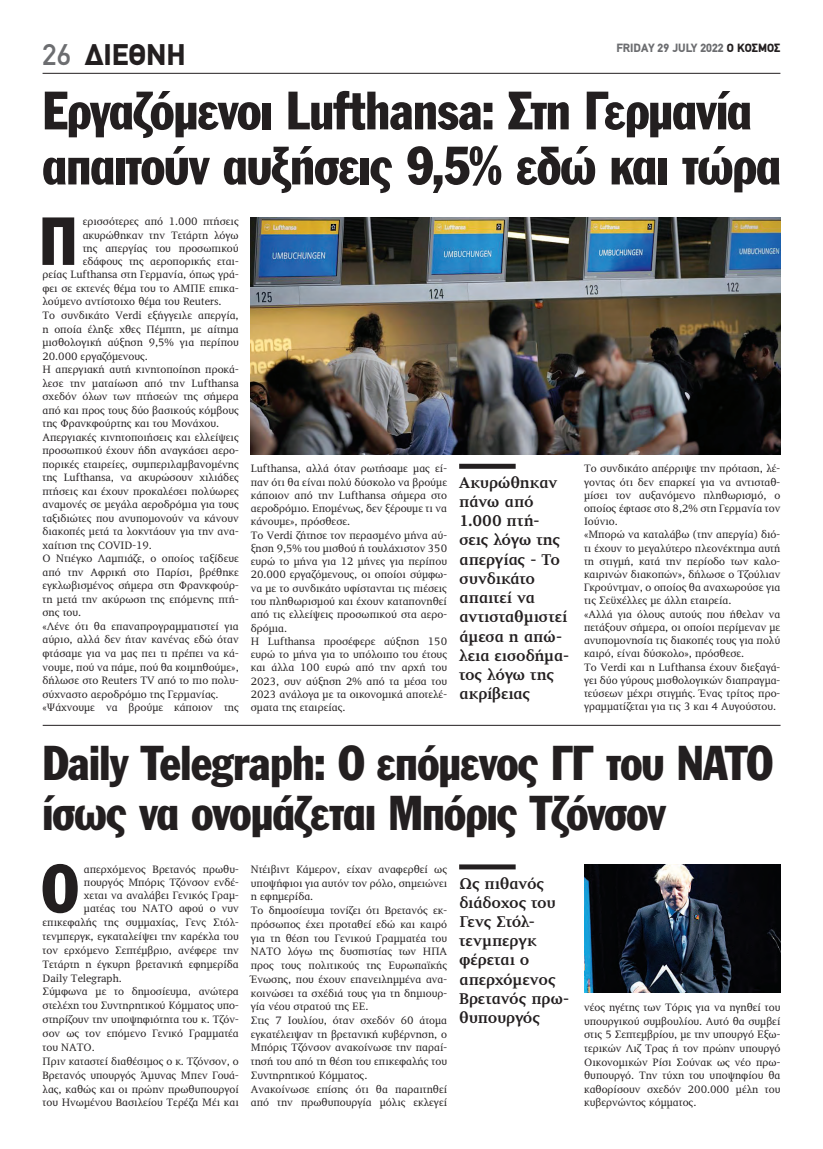
<style>
.page{position:relative;width:823px;height:1149px;background:#fff}
.page>*{position:absolute;margin:0;border:0;box-sizing:border-box;transform-origin:0 0}
.t1{font:66.6px "Franklin Gothic Greek Cond";color:#231f20}
.t2{font:53px/55px "Franklin Gothic Greek Cond";letter-spacing:-.02em;color:#231f20}
.t3{font:48px/50px "Franklin Gothic Greek Cond";letter-spacing:-.02em;color:#231f20}
.t4{font:900 30px "PF Din Text";color:#231f20}
.t5{font:700 16px/19.2px "PF Diplomat";letter-spacing:-.015em;color:#231f20}
.t6{font:900 12px "PF Din Text";color:#6c6d70}
.t7{font:11px/13.3px "PF Diplomat";color:#231f20}
.s1{font-weight:500;color:#6c6d70}
.s2{color:#231f20}
</style>
<div class="page">
<hr style="left:43px;top:73px;width:737px;height:1px;background:#231f20">
<div style="left:459px;top:463px;width:56px;height:5px;background:#231f20"></div>
<div style="left:459px;top:864px;width:56px;height:5px;background:#231f20"></div>
<img style="left:584px;top:864px;width:196px;height:128px">
<hr style="left:43px;top:724px;width:737px;height:1px;background:#231f20">
<img style="left:250px;top:217px;width:530px;height:237px">
<h3 class="t4" style="left:43px;top:37px;width:171px"><span class="s1">26</span> ΠΑΡΟΙΚΙΑ</h3>
<p class="t6" style="left:616px;top:40px;width:165px">FRIDAY 29 JULY 2022 <span class="s2">Ο ΚΟΣΜΟΣ</span></p>
<h2 class="t2" style="left:42px;top:83px;width:739px">Εργαζόμενοι Lufthansa: Στη Γερμανία απαιτούν αυξήσεις 9,5% εδώ και τώρα</h2>
<h3 class="t4" style="left:85px;top:37px;width:102px">ΔΙΕΘΝΗ</h3>
<h1 class="t1" style="left:40px;top:203px;width:39px">Π</h1>
<p class="t7" style="left:83px;top:215px;width:157px">ερισσότερες από 1.000 πτήσεις</p>
<p class="t7" style="left:83px;top:228px;width:157px">ακυρώθηκαν την Τετάρτη λόγω</p>
<p class="t7" style="left:83px;top:241px;width:157px">της απεργίας του προσωπικού</p>
<p class="t7" style="left:83px;top:255px;width:157px">εδάφους της αεροπορικής εται-</p>
<p class="t7" style="left:42px;top:268px;width:198px">ρείας Lufthansa στη Γερμανία, όπως γρά-</p>
<p class="t7" style="left:42px;top:282px;width:198px">φει σε εκτενές θέμα του το ΑΜΠΕ επικα-</p>
<p class="t7" style="left:42px;top:295px;width:180px">λούμενο αντίστοιχο θέμα του Reuters.</p>
<p class="t7" style="left:42px;top:309px;width:198px">Το συνδικάτο Verdi εξήγγειλε απεργία,</p>
<p class="t7" style="left:42px;top:322px;width:198px">η οποία έληξε χθες Πέμπτη, με αίτημα</p>
<p class="t7" style="left:42px;top:336px;width:198px">μισθολογική αύξηση 9,5% για περίπου</p>
<p class="t7" style="left:42px;top:349px;width:107px">20.000 εργαζόμενους.</p>
<p class="t7" style="left:42px;top:363px;width:198px">Η απεργιακή αυτή κινητοποίηση προκά-</p>
<p class="t7" style="left:42px;top:376px;width:198px">λεσε την ματαίωση από την Lufthansa</p>
<p class="t7" style="left:42px;top:390px;width:198px">σχεδόν όλων των πτήσεών της σήμερα</p>
<p class="t7" style="left:42px;top:403px;width:198px">από και προς τους δύο βασικούς κόμβους</p>
<p class="t7" style="left:42px;top:417px;width:178px">της Φρανκφούρτης και του Μονάχου.</p>
<p class="t7" style="left:42px;top:430px;width:198px">Απεργιακές κινητοποιήσεις και ελλείψεις</p>
<p class="t7" style="left:42px;top:444px;width:198px">προσωπικού έχουν ήδη αναγκάσει αερο-</p>
<p class="t7" style="left:42px;top:457px;width:198px">πορικές εταιρείες, συμπεριλαμβανομένης</p>
<p class="t7" style="left:42px;top:471px;width:198px">της Lufthansa, να ακυρώσουν χιλιάδες</p>
<p class="t7" style="left:42px;top:484px;width:198px">πτήσεις και έχουν προκαλέσει πολύωρες</p>
<p class="t7" style="left:42px;top:498px;width:198px">αναμονές σε μεγάλα αεροδρόμια για τους</p>
<p class="t7" style="left:42px;top:511px;width:198px">ταξιδιώτες που ανυπομονούν να κάνουν</p>
<p class="t7" style="left:42px;top:525px;width:198px">διακοπές μετά τα λοκντάουν για την ανα-</p>
<p class="t7" style="left:42px;top:538px;width:111px">χαίτιση της COVID-19.</p>
<p class="t7" style="left:42px;top:552px;width:198px">Ο Ντιέγκο Λαμπιάζε, ο οποίος ταξίδευε</p>
<p class="t7" style="left:42px;top:565px;width:198px">από την Αφρική στο Παρίσι, βρέθηκε</p>
<p class="t7" style="left:42px;top:579px;width:198px">εγκλωβισμένος σήμερα στη Φρανκφούρ-</p>
<p class="t7" style="left:42px;top:592px;width:198px">τη μετά την ακύρωση της επόμενης πτή-</p>
<p class="t7" style="left:42px;top:606px;width:40px">σης του.</p>
<p class="t7" style="left:42px;top:619px;width:198px">«Λένε ότι θα επαναπρογραμματιστεί για</p>
<p class="t7" style="left:42px;top:633px;width:198px">αύριο, αλλά δεν ήταν κανένας εδώ όταν</p>
<p class="t7" style="left:42px;top:646px;width:198px">φτάσαμε για να μας πει τι πρέπει να κά-</p>
<p class="t7" style="left:42px;top:660px;width:198px">νουμε, πού να πάμε, πού θα κοιμηθούμε»,</p>
<p class="t7" style="left:42px;top:673px;width:198px">δήλωσε στο Reuters TV από το πιο πολυ-</p>
<p class="t7" style="left:42px;top:687px;width:177px">σύχναστο αεροδρόμιο της Γερμανίας.</p>
<p class="t7" style="left:42px;top:700px;width:198px">«Ψάχνουμε να βρούμε κάποιον της</p>
<p class="t7" style="left:250px;top:462px;width:198px">Lufthansa, αλλά όταν ρωτήσαμε μας εί&shy;παν ότι θα είναι πολύ δύσκολο να βρούμε κάποιον από την Lufthansa σήμερα στο αεροδρόμιο. Επομένως, δεν ξέρουμε τι να κάνουμε», πρόσθεσε.<br>Το Verdi ζήτησε τον περασμένο μήνα αύ&shy;ξηση 9,5% του μισθού ή τουλάχιστον 350 ευρώ το μήνα για 12 μήνες για περίπου 20.000 εργαζόμενους, οι οποίοι σύμφω&shy;να με το συνδικάτο υφίστανται τις πιέσεις του πληθωρισμού και έχουν καταπονηθεί από τις ελλείψεις προσωπικού στα αερο&shy;δρόμια.<br>Η Lufthansa προσέφερε αύξηση 150 ευρώ το μήνα για το υπόλοιπο του έτους και άλλα 100 ευρώ από την αρχή του 2023, συν αύξηση 2% από τα μέσα του 2023 ανάλογα με τα οικονομικά αποτελέ&shy;σματα της εταιρείας.</p>
<h3 class="t5" style="left:459px;top:473px;width:111px">Ακυρώθηκαν πάνω από<br>1.000 πτή&shy;σεις λόγω της απεργίας - Το συνδικάτο απαιτεί να αντισταθμιστεί άμεσα η απώ&shy;λεια εισοδήμα&shy;τος λόγω της ακρίβειας</h3>
<p class="t7" style="left:583px;top:462px;width:198px">Το συνδικάτο απέρριψε την πρόταση, λέ&shy;γοντας ότι δεν επαρκεί για να αντισταθ&shy;μίσει τον αυξανόμενο πληθωρισμό, ο οποίος έφτασε στο 8,2% στη Γερμανία τον Ιούνιο.<br>«Μπορώ να καταλάβω (την απεργία) διό&shy;τι έχουν το μεγαλύτερο πλεονέκτημα αυτή τη στιγμή, κατά την περίοδο των καλο&shy;καιρινών διακοπών», δήλωσε ο Τζούλιαν Γκρούντμαν, ο οποίος θα αναχωρούσε για τις Σεϋχέλλες με άλλη εταιρεία.<br>«Αλλά για όλους αυτούς που ήθελαν να πετάξουν σήμερα, οι οποίοι περίμεναν με ανυπομονησία τις διακοπές τους για πολύ καιρό, είναι δύσκολο», πρόσθεσε.<br>Το Verdi και η Lufthansa έχουν διεξαγά&shy;γει δύο γύρους μισθολογικών διαπραγμα&shy;τεύσεων μέχρι στιγμής. Ένας τρίτος προ&shy;γραμματίζεται για τις 3 και 4 Αυγούστου.</p>
<h3 class="t3" style="left:43px;top:737px;width:731px">Daily Telegraph: O επόμενος ΓΓ του ΝΑΤΟ ίσως να ονομάζεται Μπόρις Τζόνσον</h3>
<h1 class="t1" style="left:42px;top:850px;width:38px">Ο</h1>
<p class="t7" style="left:84px;top:862px;width:156px">απερχόμενος Βρετανός πρωθυ-</p>
<p class="t7" style="left:84px;top:875px;width:156px">πουργός Μπόρις Τζόνσον ενδέ-</p>
<p class="t7" style="left:84px;top:888px;width:156px">χεται να αναλάβει Γενικός Γραμ-</p>
<p class="t7" style="left:84px;top:902px;width:156px">ματέας του ΝΑΤΟ αφού ο νυν</p>
<p class="t7" style="left:43px;top:915px;width:198px">επικεφαλής της συμμαχίας, Γενς Στόλ-</p>
<p class="t7" style="left:43px;top:929px;width:198px">τενμπεργκ, εγκαταλείψει την καρέκλα του</p>
<p class="t7" style="left:43px;top:943px;width:198px">τον ερχόμενο Σεπτέμβριο, ανέφερε την</p>
<p class="t7" style="left:43px;top:957px;width:198px">Τετάρτη η έγκυρη βρετανική εφημερίδα</p>
<p class="t7" style="left:43px;top:971px;width:81px">Daily Telegraph.</p>
<p class="t7" style="left:43px;top:985px;width:198px">Σύμφωνα με το δημοσίευμα, ανώτερα</p>
<p class="t7" style="left:43px;top:998px;width:198px">στελέχη του Συντηρητικού Κόμματος υπο-</p>
<p class="t7" style="left:43px;top:1012px;width:198px">στηρίζουν την υποψηφιότητα του κ. Τζόν-</p>
<p class="t7" style="left:43px;top:1026px;width:198px">σον ως τον επόμενο Γενικό Γραμματέα</p>
<p class="t7" style="left:43px;top:1040px;width:54px">του ΝΑΤΟ.</p>
<p class="t7" style="left:43px;top:1054px;width:198px">Πριν καταστεί διαθέσιμος ο κ. Τζόνσον, ο</p>
<p class="t7" style="left:43px;top:1068px;width:198px">Βρετανός υπουργός Άμυνας Μπεν Γουά-</p>
<p class="t7" style="left:43px;top:1082px;width:198px">λας, καθώς και οι πρώην πρωθυπουργοί</p>
<p class="t7" style="left:43px;top:1095px;width:198px">του Ηνωμένου Βασιλείου Τερέζα Μέι και</p>
<p class="t7" style="left:251px;top:862px;width:198px;line-height:13.7px">Ντέιβιντ Κάμερον, είχαν αναφερθεί ως υποψήφιοι για αυτόν τον ρόλο, σημειώνει η εφημερίδα.<br>Το δημοσίευμα τονίζει ότι Βρετανός εκ&shy;πρόσωπος έχει προταθεί εδώ και καιρό για τη θέση του Γενικού Γραμματέα του ΝΑΤΟ λόγω της δυσπιστίας των ΗΠΑ προς τους πολιτικούς της Ευρωπαϊκής Ένωσης, που έχουν επανειλημμένα ανα&shy;κοινώσει τα σχέδιά τους για τη δημιουρ&shy;γία νέου στρατού της ΕΕ.<br>Στις 7 Ιουλίου, όταν σχεδόν 60 άτομα εγκατέλειψαν τη βρετανική κυβέρνηση, ο Μπόρις Τζόνσον ανακοίνωσε την παραί&shy;τησή του από τη θέση του επικεφαλής του Συντηρητικού Κόμματος.<br>Ανακοίνωσε επίσης ότι θα παραιτηθεί από την πρωθυπουργία μόλις εκλεγεί</p>
<h3 class="t5" style="left:459px;top:873px;width:112px">Ως πιθανός διάδοχος του<br>Γενς Στόλ&shy;τενμπεργκ φέρεται ο απερχόμενος<br>Βρετανός πρω&shy;θυπουργός</h3>
<p class="t7" style="left:583px;top:1000px;width:198px;line-height:13.6px;text-align:justify">νέος ηγέτης των Τόρις για να ηγηθεί του υπουργικού συμβουλίου. Αυτό θα συμβεί στις 5 Σεπτεμβρίου, με την υπουργό Εξω&shy;τερικών Λιζ Τρας ή τον πρώην υπουργό Οικονομικών Ρίσι Σούνακ ως νέο πρω&shy;θυπουργό. Την τύχη του υποψηφίου θα καθορίσουν σχεδόν 200.000 μέλη του κυβερνώντος κόμματος.</p>
</div>
